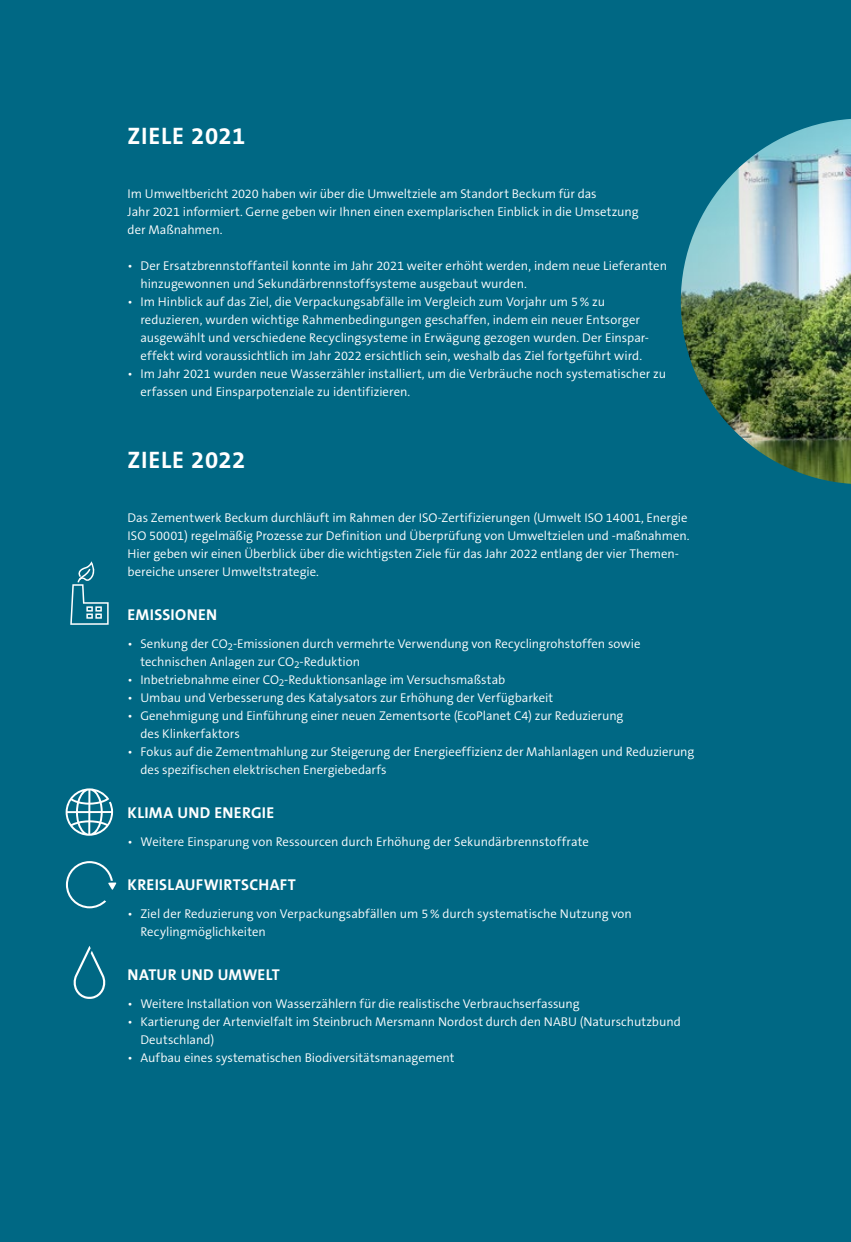
<style>
.page{position:relative;width:851px;height:1242px;background:#fff}
.page>*{position:absolute;margin:0;border:0;box-sizing:border-box;transform-origin:0 0}
.t1{font:700 24px "The Sans B7";letter-spacing:.03em;color:#fff}
.t2{font:700 15.75px "The Sans B7";letter-spacing:.02em;color:#fff}
.t3{font:300 12.75px/18px "The Sans B4";color:#fff}
</style>
<div class="page">
<div style="left:0;top:0;width:850px;height:1242px;background:#006884"></div>
<svg style="left:66px;top:861px;width:51px;height:47px"></svg>
<svg style="left:73px;top:946px;width:33px;height:53px"></svg>
<svg style="left:66px;top:788px;width:47px;height:47px"></svg>
<svg style="left:70px;top:561px;width:39px;height:64px"></svg>
<img style="left:680px;top:119px;width:170px;height:365px">
<h1 class="t1" style="left:128px;top:123px;width:119px">ZIELE 2021</h1>
<p class="t3" style="left:128px;top:185px;width:512px">Im Umweltbericht 2020 haben wir über die Umweltziele am Standort Beckum für das<br>Jahr 2021 informiert. Gerne geben wir Ihnen einen exemplarischen Einblick in die Umsetzung der -Maßnahmen.</p>
<p class="t3" style="left:140px;top:257px;width:528px;text-indent:-13px">• Der Ersatzbrennstoffanteil konnte im Jahr 2021 weiter erhöht werden, indem neue Lieferanten hinzugewonnen und Sekundärbrennstoffsysteme ausgebaut wurden.</p>
<p class="t3" style="left:140px;top:293px;width:510px;text-indent:-13px">• Im Hinblick auf das Ziel, die Verpackungsabfälle im Vergleich zum Vorjahr um 5% zu reduzieren, wurden wichtige Rahmenbedingungen geschaffen, indem ein neuer Entsorger ausgewählt und verschiedene Recyclingsysteme in Erwägung gezogen wurden. Der Einspar&shy;effekt wird voraussichtlich im Jahr 2022 ersichtlich sein, weshalb das Ziel fortgeführt wird.</p>
<p class="t3" style="left:140px;top:365px;width:527px;text-indent:-13px">• Im Jahr 2021 wurden neue Wasserzähler installiert, um die Verbräuche noch systematischer zu erfassen und Einsparpotenziale zu identifizieren.</p>
<h1 class="t1" style="left:128px;top:447px;width:119px">ZIELE 2022</h1>
<p class="t3" style="left:128px;top:509px;width:563px">Das Zementwerk Beckum durchläuft im Rahmen der ISO‑Zertifizierungen (Umwelt ISO 14001, Energie ISO 50001) regelmäßig Prozesse zur Definition und Überprüfung von Umweltzielen und -maßnahmen.<br>Hier geben wir einen Überblick über die wichtigsten Ziele für das Jahr 2022 entlang der vier Themen&shy;bereiche unserer Umweltstrategie.</p>
<p class="t2" style="left:128px;top:606px;width:91px">EMISSIONEN</p>
<p class="t3" style="left:140px;top:635px;width:501px;text-indent:-13px">• Senkung der CO<sub>2</sub>-Emissionen durch vermehrte Verwendung von Recyclingrohstoffen sowie technischen Anlagen zur CO<sub>2</sub>-Reduktion</p>
<p class="t3" style="left:128px;top:671px;width:379px">• Inbetriebnahme einer CO<sub>2</sub>-Reduktionsanlage im Versuchsmaßstab</p>
<p class="t3" style="left:128px;top:689px;width:427px">• Umbau und Verbesserung des Katalysators zur Erhöhung der Verfügbarkeit</p>
<p class="t3" style="left:140px;top:707px;width:484px;text-indent:-13px">• Genehmigung und Einführung einer neuen Zementsorte (EcoPlanet C4) zur Reduzierung des Klinkerfaktors</p>
<p class="t3" style="left:140px;top:743px;width:555px;text-indent:-13px">• Fokus auf die Zementmahlung zur Steigerung der Energieeffizienz der Mahlanlagen und Reduzierung des spezifischen elektrischen Energiebedarfs</p>
<p class="t2" style="left:128px;top:804px;width:148px">KLIMA UND ENERGIE</p>
<p class="t3" style="left:128px;top:833px;width:462px">• Weitere Einsparung von Ressourcen durch Erhöhung der Sekundärbrennstoffrate</p>
<p class="t2" style="left:128px;top:876px;width:170px">KREISLAUFWIRTSCHAFT</p>
<p class="t3" style="left:140px;top:905px;width:493px;text-indent:-13px">• Ziel der Reduzierung von Verpackungsabfällen um 5% durch systematische Nutzung von<br>Recylingmöglichkeiten</p>
<p class="t2" style="left:128px;top:966px;width:154px">NATUR UND UMWELT</p>
<p class="t3" style="left:128px;top:995px;width:453px">• Weitere Installation von Wasserzählern für die realistische Verbrauchserfassung</p>
<p class="t3" style="left:140px;top:1013px;width:542px;text-indent:-13px">• Kartierung der Artenvielfalt im Steinbruch Mersmann Nordost durch den NABU (Naturschutzbund<br>Deutschland)</p>
<p class="t3" style="left:128px;top:1049px;width:328px">• Aufbau eines systematischen Biodiversitätsmanagement</p>
</div>
